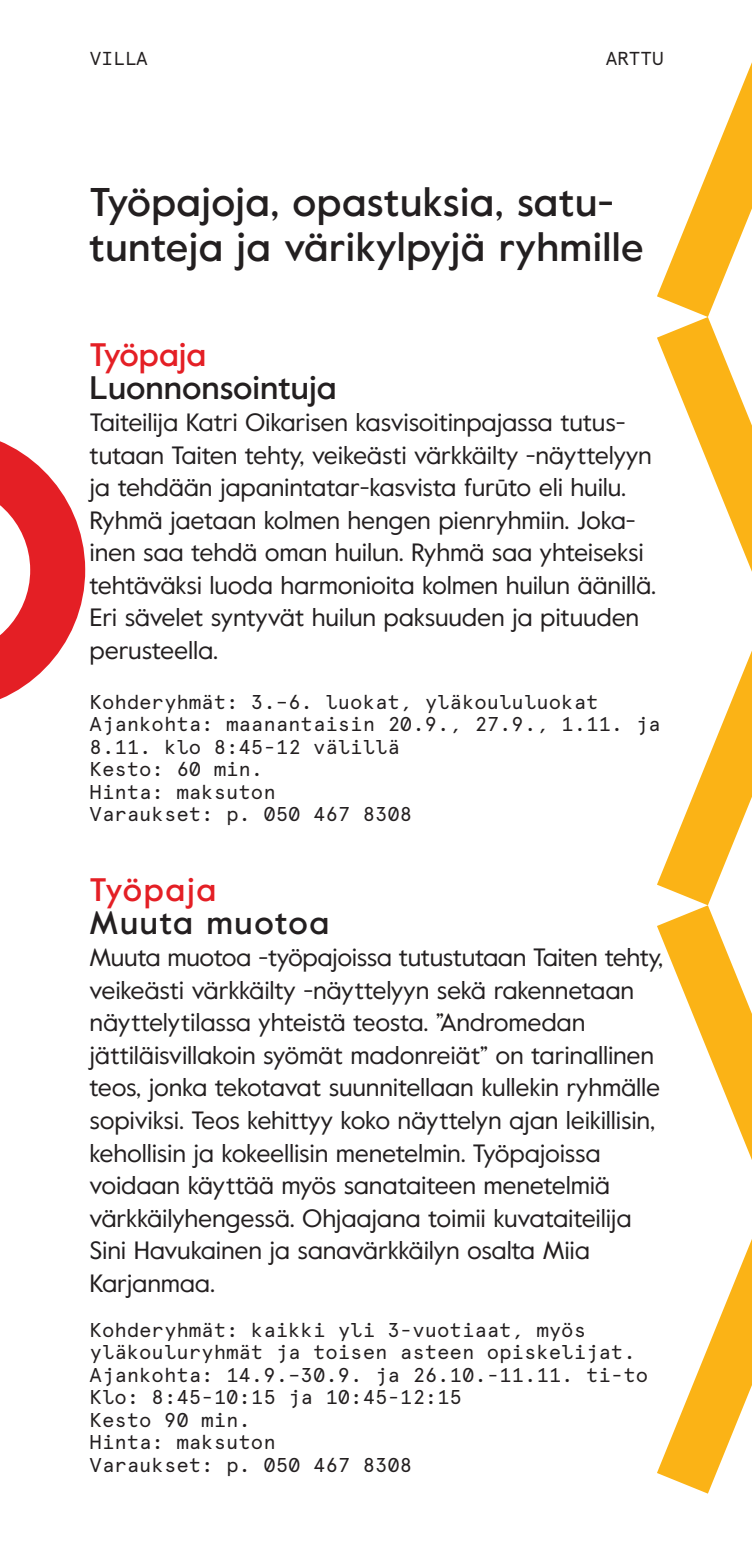
<style>
.page{position:relative;width:752px;height:1560px;background:#fff}
.page>*{position:absolute;margin:0;border:0;box-sizing:border-box;transform-origin:0 0}
.väliotsikko{font:500 40px/45px "Value";letter-spacing:.01em;color:#231f20}
.väliotsikko-2{font:500 32.5px "Value";color:#231f20}
._2{font:500 32.5px "Value";letter-spacing:.05em;color:#231f20}
.väliotsikko-3{font:500 32.5px "Value";color:#e41f25}
.väliotsikko-4{font:500 32.5px "Value";letter-spacing:.05em;color:#e41f25}
._2-2{font:25px/32.5px "Value";letter-spacing:-.01em;color:#231f20}
.väliotsikko-5{font:25px/32.5px "Value";letter-spacing:-.01em;color:#231f20}
._2-3{font:20px/22.5px "Apercu Mono";color:#231f20}
._2-4{font:18.75px "Apercu Mono";color:#231f20}
</style>
<div class="page">
<svg style="left:657px;top:1241px;width:94px;height:252px"></svg>
<svg style="left:657px;top:653px;width:94px;height:505px"></svg>
<svg style="left:657px;top:65px;width:94px;height:504px"></svg>
<svg style="left:0;top:441px;width:86px;height:258px"></svg>
<p class="_2-4" style="left:90px;top:47px;width:60px">VILLA</p>
<p class="_2-4" style="left:605px;top:47px;width:60px">ARTTU</p>
<p class="väliotsikko" style="left:90px;top:179px;width:555px">Työpajoja, opastuksia, satu&shy;tunteja ja värikylpyjä ryhmille</p>
<p class="väliotsikko-3" style="left:90px;top:332px;width:118px">Työpaja</p>
<p class="väliotsikko-2" style="left:90px;top:364px;width:248px">Luonnonsointuja</p>
<p class="väliotsikko-5" style="left:90px;top:405px;width:568px">Taiteilija Katri Oikarisen kasvisoitinpajassa tutus&shy;tutaan Taiten tehty, veikeästi värkkäilty -näyttelyyn ja tehdään japanintatar-kasvista furūto eli huilu.<br>Ryhmä jaetaan kolmen hengen pienryhmiin. Joka&shy;inen saa tehdä oman huilun. Ryhmä saa yhteiseksi tehtäväksi luoda harmonioita kolmen huilun äänillä.<br>Eri sävelet syntyvät huilun paksuuden ja pituuden perusteella.</p>
<p class="_2-3" style="left:90px;top:690px;width:510px">Kohderyhmät: 3.–6. luokat, yläkoululuokat</p>
<p class="_2-3" style="left:90px;top:712px;width:572px">Ajankohta: maanantaisin 20.9., 27.9., 1.11. ja<br>8.11. klo 8:45-12 välillä</p>
<p class="_2-3" style="left:90px;top:757px;width:175px">Kesto: 60 min.</p>
<p class="_2-3" style="left:90px;top:780px;width:187px">Hinta: maksuton</p>
<p class="_2-3" style="left:90px;top:802px;width:324px">Varaukset: p. 050 467 8308</p>
<p class="väliotsikko-4" style="left:90px;top:867px;width:128px">Työpaja</p>
<p class="_2" style="left:90px;top:899px;width:241px">Muuta muotoa</p>
<p class="_2-2" style="left:90px;top:940px;width:575px">Muuta muotoa -työpajoissa tutustutaan Taiten tehty, veikeästi värkkäilty -näyttelyyn sekä rakennetaan näyttelytilassa yhteistä teosta. ”Andromedan jättiläisvillakoin syömät madonreiät” on tarinallinen teos, jonka tekotavat suunnitellaan kullekin ryhmälle sopiviksi. Teos kehittyy koko näyttelyn ajan leikillisin, kehollisin ja kokeellisin menetelmin. Työpajoissa voidaan käyttää myös sanataiteen menetelmiä värkkäilyhengessä. Ohjaajana toimii kuvataiteilija Sini Havukainen ja sanavärkkäilyn osalta Miia Karjanmaa.</p>
<p class="_2-3" style="left:90px;top:1317px;width:547px">Kohderyhmät: kaikki yli 3-vuotiaat, myös yläkouluryhmät ja toisen asteen opiskelijat.</p>
<p class="_2-3" style="left:90px;top:1362px;width:560px">Ajankohta: 14.9.–30.9. ja 26.10.-11.11. ti-to</p>
<p class="_2-3" style="left:90px;top:1385px;width:374px">Klo: 8:45-10:15 ja 10:45-12:15</p>
<p class="_2-3" style="left:90px;top:1407px;width:163px">Kesto 90 min.</p>
<p class="_2-3" style="left:90px;top:1430px;width:187px">Hinta: maksuton</p>
<p class="_2-3" style="left:90px;top:1452px;width:324px">Varaukset: p. 050 467 8308</p>
</div>
